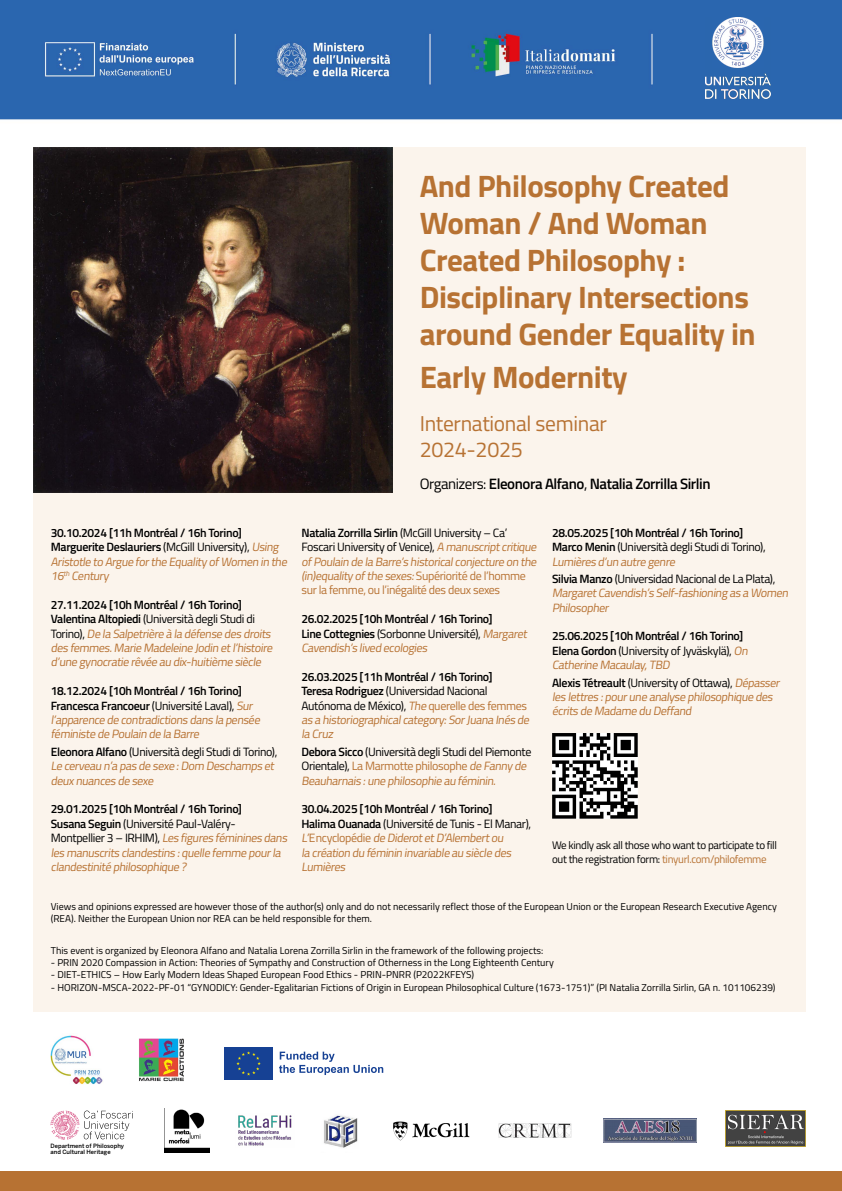
<style>
.page{position:relative;width:842px;height:1191px;background:#fff}
.page>*{position:absolute;margin:0;border:0;box-sizing:border-box;transform-origin:0 0}
.t1{font:700 31px/37px "Titillium Web";letter-spacing:-.015em;color:#b77233}
.t2{font:21.5px/25.8px "Titillium Web";letter-spacing:-.015em;color:#b77233}
.t3{font:600 15px "Titillium Web";letter-spacing:-.03em;color:#000}
.t4{font:12px/14.4px "Titillium Web";letter-spacing:-.03em;color:#b77233}
.t5{font:600 12px/14.4px "Titillium Web";letter-spacing:-.03em;color:#000}
.t6{font:11px/14.4px "Titillium Web";letter-spacing:-.03em;color:#000}
.t7{font:10px/12px "Titillium Web";color:#000}
.t8{font:500 5.9px/5.9px "Benton Sans";color:#000}
.s1{font-weight:400}
.s2{font-weight:600;color:#000}
.s3{color:#000}
.s4{font-weight:400;color:#b77233}
.s5{color:#b77233}
</style>
<div class="page">
<div style="left:0;top:1171px;width:842px;height:20px;background:#b77233"></div>
<img style="left:0;top:0;width:842px;height:120px">
<div style="left:33px;top:147px;width:773px;height:864px;background:#fbf4ec"></div>
<svg style="left:51px;top:1110px;width:82px;height:29px"></svg>
<img style="left:706px;top:17px;width:64px;height:81px">
<img style="left:603px;top:1118px;width:93px;height:24px">
<img style="left:238px;top:1115px;width:54px;height:31px">
<img style="left:324px;top:1115px;width:34px;height:33px">
<img style="left:164px;top:1108px;width:45px;height:44px">
<img style="left:51px;top:1035px;width:52px;height:50px">
<img style="left:139px;top:1038px;width:45px;height:43px">
<img style="left:499px;top:1123px;width:72px;height:15px">
<img style="left:393px;top:1121px;width:77px;height:20px">
<svg style="left:224px;top:1079px;width:49px;height:1px"></svg>
<div style="left:224px;top:1047px;width:49px;height:32px;background:#164194"></div>
<svg style="left:236px;top:1051px;width:25px;height:24px"></svg>
<svg style="left:279px;top:1051px;width:104px;height:24px"></svg>
<img style="left:33px;top:148px;width:360px;height:344px">
<svg style="left:552px;top:733px;width:86px;height:85px;background:#7c7c7c"></svg>
<img style="left:725px;top:1110px;width:81px;height:36px">
<h1 class="t1" style="left:420px;top:166px;width:337px">And Philosophy Created<br>Woman / And Woman<br>Created Philosophy :<br>Disciplinary Intersections around Gender Equality in</h1>
<h1 class="t1" style="left:420px;top:357px;width:209px">Early Modernity</h1>
<h2 class="t2" style="left:420px;top:410px;width:189px">International seminar<br>2024-2025</h2>
<p class="t3" style="left:420px;top:472px;width:292px"><span class="s1">Organizers:</span> Eleonora Alfano<span class="s1">,</span> Natalia Zorrilla Sirlin</p>
<p class="t4" style="left:51px;top:525px;width:240px"><span class="s2">30.10.2024 [11h Montréal / 16h Torino] Marguerite Deslauriers</span> <span class="s3">(McGill University),</span> Using Aristotle to Argue forthe Equality ofWomen in the 16<sup>th</sup> Century</p>
<p class="t4" style="left:51px;top:597px;width:225px"><span class="s2">27.11.2024 [10h Montréal / 16h Torino] Valentina Altopiedi</span> <span class="s3">(Università degli Studi di<br>To r i n o ) ,</span> De la Salpetrière à la défense des droits des femmes.Marie Madeleine Jodin etl’histoire d’une gynocratie rêvée au dix-huitième siècle</p>
<p class="t4" style="left:51px;top:683px;width:213px"><span class="s2">18.12.2024 [10h Montréal / 16h Torino] Francesca Francoeur</span> <span class="s3">(Université Laval),</span> Sur l’apparence de contradictions dans la pensée féministe de Poulain de la Barre</p>
<p class="t4" style="left:51px;top:743px;width:228px;text-align:justify"><span class="s2">Eleonora Alfano</span> <span class="s3">(Università degli Studi di Torino), </span>Le cerveau n’a pas de sexe :Dom Deschamps et deux nuances de sexe</p>
<p class="t4" style="left:51px;top:801px;width:240px"><span class="s2">29.01.2025 [10h Montréal / 16h Torino]<br>Susana Seguin</span> <span class="s3">(Université Paul-Valéry-<br>M o ntp e l l i e r 3 – I R H I M ),</span> Les figures féminines dans les manuscrits clandestins :quelle femme pourla clandestinité philosophique ?</p>
<p class="t4" style="left:301px;top:525px;width:239px"><span class="s2">Natalia Zorrilla Sirlin</span> <span class="s3">(McGill University – Ca’ Foscari University of Venice),</span> A manuscriptcritique ofPoulain de la Barre’s historicalconjecture on the (in)equality ofthe sexes:S u p é r i o r i té d e l ’ h o m m e sur la femme, ou l’inégalité des deux sexes</p>
<p class="t5" style="left:301px;top:611px;width:229px">26.02.2025 [10h Montréal / 16h Torino]<br>Line Cottegnies <span class="s1">(Sorbonne Université),</span> <span class="s4">Margaret<br>Cavendish’s lived ecologies</span></p>
<p class="t4" style="left:301px;top:669px;width:232px"><span class="s2">26.03.2025 [11h Montréal / 16h Torino]<br>Teresa Rodriguez</span> <span class="s3">(Universidad Nacional Autónoma de México),</span> The querelle des femmes as a historiographicalcategory:SorJuana Inés de la Cruz</p>
<p class="t4" style="left:301px;top:743px;width:232px"><span class="s2">Debora Sicco</span> <span class="s3">(Università degli Studi del Piemonte<br>Orientale),</span> La Marmotte philosophe de Fanny de<br>Beauharnais :une philosophie au féminin.</p>
<p class="t4" style="left:301px;top:801px;width:231px"><span class="s2">30.04.2025 [10h Montréal / 16h Torino]<br>Halima Ouanada</span> <span class="s3">(Université de Tunis - El Manar), </span>L’E n cyc l o p é d i e de DiderotetD’Alembertou<br>la création du féminin invariable au siècle des Lumières</p>
<p class="t5" style="left:552px;top:525px;width:215px">28.05.2025 [10h Montréal / 16h Torino]<br>Marco Menin <span class="s1">(Università degli Studi di Torino),<br></span><span class="s4">Lumières d’un autre genre</span></p>
<p class="t4" style="left:552px;top:571px;width:240px"><span class="s2">Silvia Manzo</span> <span class="s3">(Universidad Nacional de La Plata),<br></span>MargaretCavendish’s Self-fashioning as a Women<br>Philosopher</p>
<p class="t5" style="left:552px;top:628px;width:199px">25.06.2025 [10h Montréal / 16h Torino]<br>Elena Gordon <span class="s1">(University of Jyväskylä),</span> <span class="s4">On<br>Catherine Macaulay,TBD</span></p>
<p class="t4" style="left:552px;top:674px;width:231px"><span class="s2">Alexis Tétreault</span> <span class="s3">(University of Ottawa),</span> Dépasser les lettres :pourune analyse philosophique des écrits de Madame du Deffand</p>
<p class="t6" style="left:552px;top:837px;width:226px">We kindly ask all those who want to participate to fill out the registration form: <span class="s5">tinyurl.com/philofemme</span></p>
<p class="t7" style="left:51px;top:900px;width:728px">Views and opinions expressed are however those of the author(s) only and do not necessarily reflect those of the European Union or the European Research Executive Agency (REA). Neither the European Union nor REA can be held responsible for them.</p>
<p class="t7" style="left:51px;top:944px;width:494px">This event is organized by Eleonora Alfano and Natalia Lorena Zorrilla Sirlin in the framework of the following projects:</p>
<p class="t7" style="left:51px;top:956px;width:505px">- PRIN 2020 Compassion in Action: Theories of Sympathy and Construction of Otherness in the Long Eighteenth Century</p>
<p class="t7" style="left:51px;top:968px;width:425px">- DIET-ETHICS – How Early Modern Ideas Shaped European Food Ethics - PRIN-PNRR (P2022KFEYS)</p>
<p class="t7" style="left:51px;top:981px;width:726px">- HORIZON-MSCA-2022-PF-01 “GYNODICY: Gender-Egalitarian Fictions of Origin in European Philosophical Culture (1673-1751)” (PI Natalia Zorrilla Sirlin, GA n. 101106239)</p>
<p class="t8" style="left:51px;top:1142px;width:75px">Department of Philosophy and Cultural Heritage</p>
</div>
